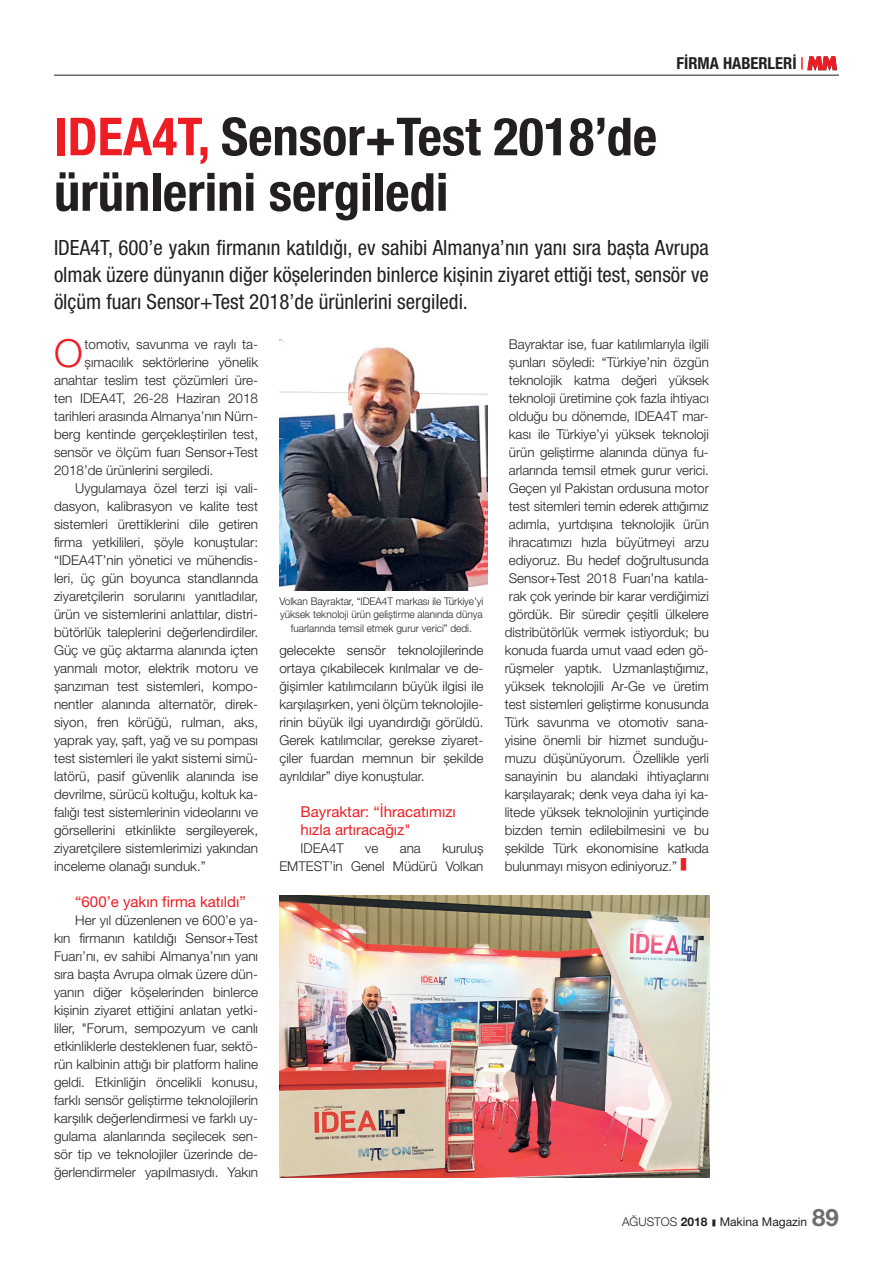
<style>
.page{position:relative;width:893px;height:1263px;background:#fff}
.page>*{position:absolute;margin:0;border:0;box-sizing:border-box;transform-origin:0 0}
.t1{font:700 condensed 52.5px/55.5px "Helvetica Neue LT Pro";color:#231f20}
.t2{font:300 38.7px "Helvetica Neue LT Pro";color:#ee1d23}
.t3{font:condensed 21px/27px "Helvetica Neue LT Pro";color:#231f20;text-align:justify}
.t4{font:700 condensed 16.5px "Helvetica Neue LT Pro";color:#231f20}
.t5{font:15px "Helvetica Neue LT Pro";color:#ee1d23}
.t6{font:300 13.5px/18px "Helvetica Neue LT Pro";color:#231f20;text-align:justify}
.t7{font:12px "Helvetica Neue LT Pro";color:#231f20}
.t8{font:300 10.5px/13.5px "Helvetica Neue LT Pro";color:#231f20;text-align:center;scale:.96 1}
.s1{color:#ee1d23}
.s2{font-weight:300}
.s3{font-weight:700}
.s4{font-weight:700;font-size:24px;color:#6c6d70}
</style>
<div class="page">
<hr style="left:54px;top:75px;width:785px;height:1px;background:#231f20">
<svg style="left:801px;top:56px;width:36px;height:15px"></svg>
<img style="left:279px;top:895px;width:430px;height:282px">
<img style="left:279px;top:339px;width:209px;height:252px">
<p class="t1" style="left:54px;top:108px;width:605px"><span class="s1">IDEA4T,</span> Sensor+Test 2018’de ürünlerini sergiledi</p>
<p class="t4" style="left:677px;top:54px;width:122px">FİRMA HABERLERİ</p>
<p class="t3" style="left:54px;top:234px;width:656px">IDEA4T, 600’e yakın firmanın katıldığı, ev sahibi Almanya’nın yanı sıra başta Avrupa olmak üzere dünyanın diğer köşelerinden binlerce kişinin ziyaret ettiği test, sensör ve ölçüm fuarı Sensor+Test 2018’de ürünlerini sergiledi.</p>
<p class="t2" style="left:54px;top:329px;width:30px">O</p>
<p class="t6" style="left:85px;top:335px;width:175px">tomotiv, savunma ve raylı ta-</p>
<p class="t6" style="left:85px;top:353px;width:175px">şımacılık sektörlerine yönelik</p>
<p class="t6" style="left:54px;top:371px;width:206px">anahtar teslim test çözümleri üre-</p>
<p class="t6" style="left:54px;top:389px;width:206px">ten IDEA4T, 26-28 Haziran 2018</p>
<p class="t6" style="left:54px;top:407px;width:206px">tarihleri arasında Almanya’nın Nürn-</p>
<p class="t6" style="left:54px;top:425px;width:206px">berg kentinde gerçekleştirilen test,</p>
<p class="t6" style="left:54px;top:443px;width:206px">sensör ve ölçüm fuarı Sensor+Test</p>
<p class="t6" style="left:54px;top:461px;width:161px">2018’de ürünlerini sergiledi.</p>
<p class="t6" style="left:54px;top:479px;width:206px;text-indent:21px">Uygulamaya özel terzi işi vali&shy;dasyon, kalibrasyon ve kalite test sistemleri ürettiklerini dile getiren firma yetkilileri, şöyle konuştular: “IDEA4T’nin yönetici ve mühendis&shy;leri, üç gün boyunca standlarında ziyaretçilerin sorularını yanıtladılar, ürün ve sistemlerini anlattılar, distri&shy;bütörlük taleplerini değerlendirdiler.<br>Güç ve güç aktarma alanında içten yanmalı motor, elektrik motoru ve şanzıman test sistemleri, kompo&shy;nentler alanında alternatör, direk&shy;siyon, fren körüğü, rulman, aks, yaprak yay, şaft, yağ ve su pompası test sistemleri ile yakıt sistemi simü&shy;latörü, pasif güvenlik alanında ise devrilme, sürücü koltuğu, koltuk ka&shy;falığı test sistemlerinin videolarını ve görsellerini etkinlikte sergileyerek, ziyaretçilere sistemlerimizi yakından inceleme olanağı sunduk.”</p>
<p class="t5" style="left:75px;top:892px;width:172px">“600’e yakın firma katıldı”</p>
<p class="t6" style="left:54px;top:911px;width:206px;text-indent:21px">Her yıl düzenlenen ve 600’e ya&shy;kın firmanın katıldığı Sensor+Test Fuarı’nı, ev sahibi Almanya’nın yanı sıra başta Avrupa olmak üzere dün&shy;yanın diğer köşelerinden binlerce kişinin ziyaret ettiğini anlatan yetki&shy;liler, "Forum, sempozyum ve canlı etkinliklerle desteklenen fuar, sektö&shy;rün kalbinin attığı bir platform haline geldi. Etkinliğin öncelikli konusu, farklı sensör geliştirme teknolojilerin karşılık değerlendirmesi ve farklı uy&shy;gulama alanlarında seçilecek sen&shy;sör tip ve teknolojiler üzerinde de&shy;ğerlendirmeler yapılmasıydı. Yakın</p>
<p class="t8" style="left:279px;top:594px;width:214px">Volkan Bayraktar, “IDEA4T markası ile Türkiye’yi yüksek teknoloji ürün geliştirme alanında dünya fuarlarında temsil etmek gurur verici” dedi.</p>
<p class="t6" style="left:279px;top:641px;width:206px">gelecekte sensör teknolojilerinde ortaya çıkabilecek kırılmalar ve de&shy;ğişimler katılımcıların büyük ilgisi ile karşılaşırken, yeni ölçüm teknolojile&shy;rinin büyük ilgi uyandırdığı görüldü.<br>Gerek katılımcılar, gerekse ziyaret&shy;çiler fuardan memnun bir şekilde ayrıldılar” diye konuştular.</p>
<p class="t5" style="left:301px;top:802px;width:157px">Bayraktar: “İhracatımızı</p>
<p class="t5" style="left:301px;top:820px;width:112px">hızla artıracağız"</p>
<p class="t6" style="left:301px;top:839px;width:45px">IDEA4T</p>
<p class="t6" style="left:365px;top:839px;width:15px">ve</p>
<p class="t6" style="left:400px;top:839px;width:22px">ana</p>
<p class="t6" style="left:279px;top:839px;width:206px;text-align:right">kuruluş<br>EMTEST’in Genel Müdürü Volkan</p>
<p class="t6" style="left:509px;top:335px;width:202px">Bayraktar ise, fuar katılımlarıyla ilgili</p>
<p class="t6" style="left:509px;top:353px;width:201px">şunları söyledi: “Türkiye’nin özgün</p>
<p class="t6" style="left:509px;top:371px;width:201px">teknolojik katma değeri yüksek</p>
<p class="t6" style="left:509px;top:389px;width:201px">teknoloji üretimine çok fazla ihtiyacı</p>
<p class="t6" style="left:509px;top:407px;width:201px">olduğu bu dönemde, IDEA4T mar-</p>
<p class="t6" style="left:509px;top:425px;width:201px">kası ile Türkiye’yi yüksek teknoloji</p>
<p class="t6" style="left:509px;top:443px;width:201px">ürün geliştirme alanında dünya fu-</p>
<p class="t6" style="left:509px;top:461px;width:201px">arlarında temsil etmek gurur verici.</p>
<p class="t6" style="left:509px;top:479px;width:202px">Geçen yıl Pakistan ordusuna motor</p>
<p class="t6" style="left:509px;top:497px;width:201px">test sitemleri temin ederek attığımız</p>
<p class="t6" style="left:509px;top:515px;width:201px">adımla, yurtdışına teknolojik ürün</p>
<p class="t6" style="left:509px;top:533px;width:201px">ihracatımızı hızla büyütmeyi arzu</p>
<p class="t6" style="left:509px;top:551px;width:201px">ediyoruz. Bu hedef doğrultusunda</p>
<p class="t6" style="left:509px;top:569px;width:201px">Sensor+Test 2018 Fuarı’na katıla-</p>
<p class="t6" style="left:509px;top:587px;width:201px">rak çok yerinde bir karar verdiğimizi</p>
<p class="t6" style="left:509px;top:605px;width:201px">gördük. Bir süredir çeşitli ülkelere</p>
<p class="t6" style="left:505px;top:623px;width:206px">distribütörlük vermek istiyorduk; bu</p>
<p class="t6" style="left:505px;top:641px;width:206px">konuda fuarda umut vaad eden gö-</p>
<p class="t6" style="left:505px;top:659px;width:206px">rüşmeler yaptık. Uzmanlaştığımız,</p>
<p class="t6" style="left:505px;top:677px;width:206px">yüksek teknolojili Ar-Ge ve üretim</p>
<p class="t6" style="left:505px;top:695px;width:206px">test sistemleri geliştirme konusunda</p>
<p class="t6" style="left:505px;top:713px;width:206px">Türk savunma ve otomotiv sana-</p>
<p class="t6" style="left:505px;top:731px;width:206px">yisine önemli bir hizmet sunduğu-</p>
<p class="t6" style="left:505px;top:749px;width:206px">muzu düşünüyorum. Özellikle yerli</p>
<p class="t6" style="left:505px;top:767px;width:206px">sanayinin bu alandaki ihtiyaçlarını</p>
<p class="t6" style="left:505px;top:785px;width:206px">karşılayarak; denk veya daha iyi ka-</p>
<p class="t6" style="left:505px;top:803px;width:206px">litede yüksek teknolojinin yurtiçinde</p>
<p class="t6" style="left:505px;top:821px;width:206px">bizden temin edilebilmesini ve bu</p>
<p class="t6" style="left:505px;top:839px;width:206px">şekilde Türk ekonomisine katkıda</p>
<p class="t6" style="left:505px;top:857px;width:174px">bulunmayı misyon ediniyoruz.”</p>
<p class="t7" style="left:622px;top:1215px;width:218px"><span class="s2">AĞUSTOS</span> <span class="s3">2018</span> Makina Magazin <span class="s4">89</span></p>
</div>
